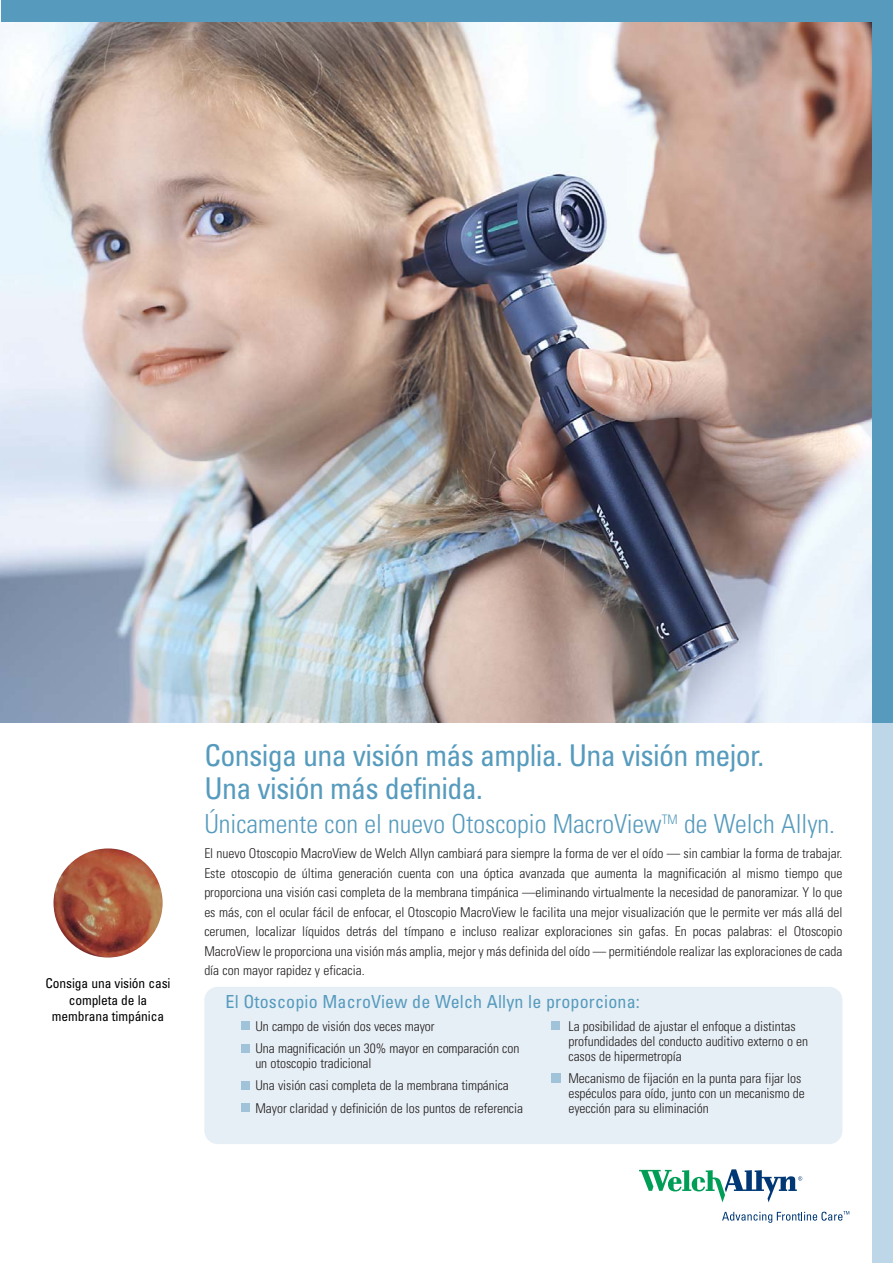
<style>
.page{position:relative;width:893px;height:1263px;background:#fff}
.page>*{position:absolute;margin:0;border:0;box-sizing:border-box;transform-origin:0 0}
.t1{font:condensed 30px/33px "Univers";letter-spacing:-.02em;color:#569bbd}
.t2{font:300 condensed 26.25px "Univers";color:#569bbd}
.t3{font:condensed 18px "Univers";letter-spacing:.01em;color:#569bbd}
.t4{font:300 condensed 13.5px/19.5px "Univers";letter-spacing:-.005em;color:#231f20}
.t5{font:condensed 13.5px/16.2px "Univers";letter-spacing:-.01em;color:#000;text-align:center}
</style>
<div class="page">
<div style="left:204px;top:987px;width:638px;height:157px;background:#e7eff6;border-radius:14px"></div>
<div style="left:872px;top:723px;width:20px;height:539px;background:#bed7e8"></div>
<img style="left:1px;top:22px;width:871px;height:700px">
<div style="left:1px;top:0;width:891px;height:22px;background:#569bbd"></div>
<div style="left:872px;top:0;width:20px;height:723px;background:#569bbd"></div>
<svg style="left:639px;top:1169px;width:163px;height:33px"></svg>
<svg style="left:722px;top:1211px;width:127px;height:12px"></svg>
<div style="left:241px;top:1021px;width:8px;height:9px;background:#a0c3da"></div>
<div style="left:241px;top:1044px;width:8px;height:8px;background:#a0c3da"></div>
<div style="left:241px;top:1081px;width:8px;height:9px;background:#a0c3da"></div>
<div style="left:241px;top:1103px;width:8px;height:9px;background:#a0c3da"></div>
<div style="left:551px;top:1073px;width:9px;height:10px;background:#a0c3da"></div>
<img style="left:54px;top:848px;width:109px;height:110px;border-radius:50%">
<div style="left:551px;top:1021px;width:9px;height:9px;background:#a0c3da"></div>
<p class="t5" style="left:46px;top:977px;width:126px">Consiga una visión casi completa de la membrana timpánica</p>
<h1 class="t1" style="left:204px;top:742px;width:561px">Consiga una visión más amplia. Una visión mejor.<br>Una visión más definida.</h1>
<h2 class="t2" style="left:204px;top:814px;width:632px">Únicamente con el nuevo Otoscopio MacroView<sup>TM</sup> de Welch Allyn.</h2>
<p class="t4" style="left:204px;top:845px;width:639px;text-align:justify">El nuevo Otoscopio MacroView de Welch Allyn cambiará para siempre la forma de ver el oído — sin cambiar la forma de trabajar.<br>Este otoscopio de última generación cuenta con una óptica avanzada que aumenta la magnificación al mismo tiempo que proporciona una visión casi completa de la membrana timpánica —eliminando virtualmente la necesidad de panoramizar. Y lo que es más, con el ocular fácil de enfocar, el Otoscopio MacroView le facilita una mejor visualización que le permite ver más allá del cerumen, localizar líquidos detrás del tímpano e incluso realizar exploraciones sin gafas. En pocas palabras: el Otoscopio MacroView le proporciona una visión más amplia, mejor y más definida del oído — permitiéndole realizar las exploraciones de cada día con mayor rapidez y eficacia.</p>
<h3 class="t3" style="left:225px;top:995px;width:416px">El Otoscopio MacroView de Welch Allyn le proporciona:</h3>
<p class="t4" style="left:255px;top:1016px;width:265px;line-height:22.4px">Un campo de visión dos veces mayor<br>Una magnificación un 30% mayor en comparación con</p>
<p class="t4" style="left:255px;top:1053px;width:269px;line-height:22.4px">un otoscopio tradicional<br>Una visión casi completa de la membrana timpánica<br>Mayor claridad y definición de los puntos de referencia</p>
<p class="t4" style="left:568px;top:1020px;width:241px;line-height:15px">La posibilidad de ajustar el enfoque a distintas profundidades del conducto auditivo externo o en casos de hipermetropía</p>
<p class="t4" style="left:568px;top:1072px;width:238px;line-height:15px">Mecanismo de fijación en la punta para fijar los espéculos para oído, junto con un mecanismo de eyección para su eliminación</p>
</div>
